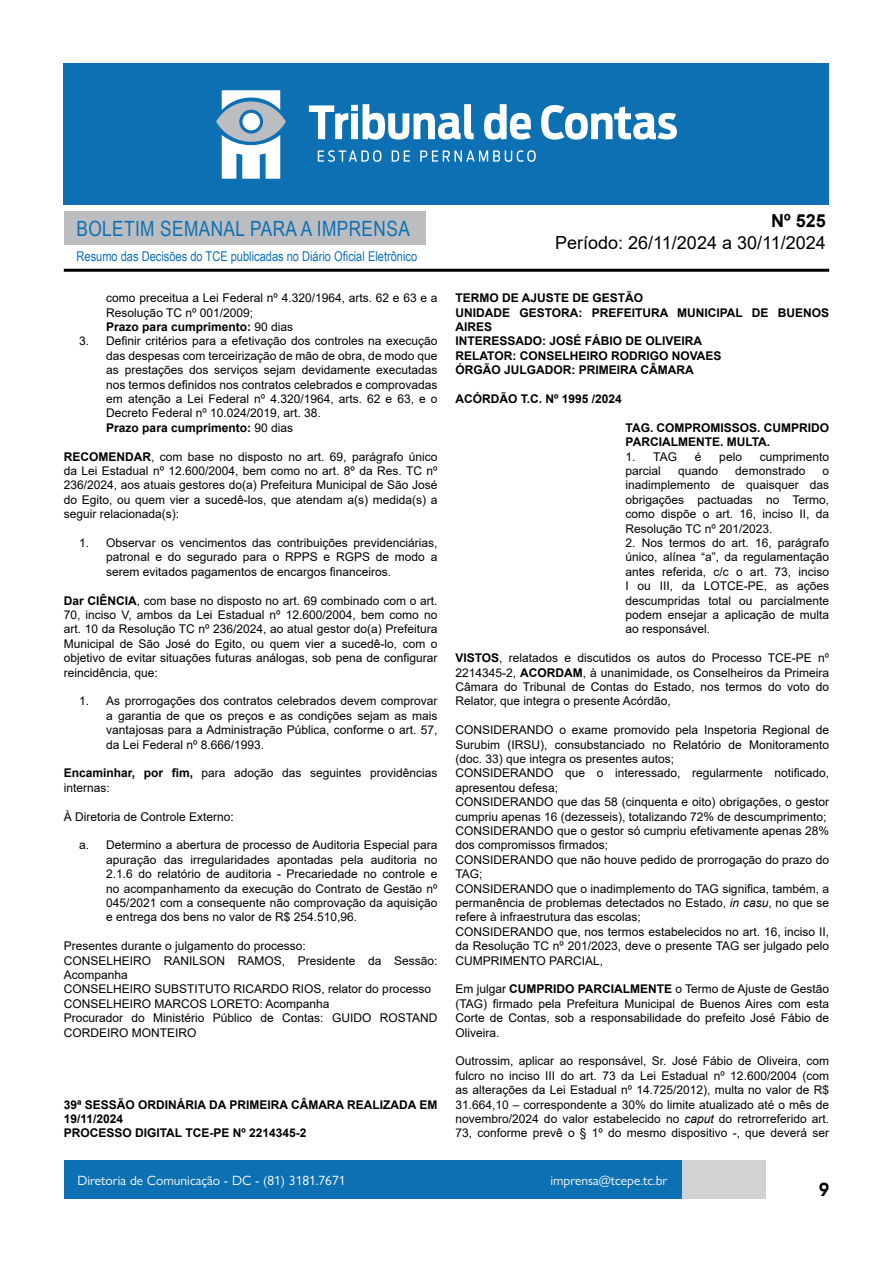
<style>
.page{position:relative;width:893px;height:1263px;background:#fff}
.page>*{position:absolute;margin:0;border:0;box-sizing:border-box;transform-origin:0 0}
.t1{font:21px "Arial Narrow";letter-spacing:.02em;color:#0d70b3}
.t2{font:18px "Arial";color:#000}
.t3{font:700 18px "Arial";color:#000}
.t4{font:600 18px "Avant Garde";color:#000}
.t5{font:13.5px "Gill Sans Nova";color:#fff}
.t6{font:13.5px "Arial Narrow";color:#0d70b3}
.t7{font:12px/14.4px "Arial";color:#000;text-align:justify}
.t8{font:700 12px/14.4px "Arial";color:#000}
.s1{font-weight:400}
.s2{font-weight:700}
.s3{font-style:italic}
</style>
<div class="page">
<div style="left:148px;top:1160px;width:617px;height:39px;background:#d1d2d4"></div>
<div style="left:64px;top:211px;width:361px;height:33px;background:#bcbdc0"></div>
<hr style="left:64px;top:269px;width:765px;height:3px;background:#000">
<div style="left:64px;top:64px;width:765px;height:141px;background:#0d70b3"></div>
<svg style="left:309px;top:104px;width:165px;height:36px"></svg>
<svg style="left:484px;top:104px;width:47px;height:36px"></svg>
<svg style="left:541px;top:105px;width:136px;height:35px"></svg>
<svg style="left:318px;top:150px;width:63px;height:12px"></svg>
<svg style="left:392px;top:150px;width:18px;height:12px"></svg>
<svg style="left:420px;top:150px;width:116px;height:12px"></svg>
<svg style="left:216px;top:90px;width:70px;height:89px"></svg>
<div style="left:64px;top:1160px;width:617px;height:39px;background:#0d70b3"></div>
<h1 class="t1" style="left:77px;top:213px;width:335px">BOLETIM SEMANAL PARA A IMPRENSA</h1>
<p class="t6" style="left:77px;top:246px;width:342px">Resumo das Decisões do TCE publicadas no Diário Oficial Eletrônico</p>
<p class="t7" style="left:106px;top:291px;width:333px">como preceitua a Lei Federal nº 4.320/1964, arts. 62 e 63 e a<br>Resolução TC nº 001/2009;</p>
<p class="t8" style="left:106px;top:320px;width:188px">Prazo para cumprimento: <span class="s1">90 dias</span></p>
<p class="t7" style="left:106px;top:334px;width:333px;text-indent:-27px">3. Definir critérios para a efetivação dos controles na execução das despesas com terceirização de mão de obra, de modo que as prestações dos serviços sejam devidamente executadas nos termos definidos nos contratos celebrados e comprovadas em atenção a Lei Federal nº 4.320/1964, arts. 62 e 63, e o Decreto Federal nº 10.024/2019, art. 38.</p>
<p class="t8" style="left:106px;top:420px;width:188px">Prazo para cumprimento: <span class="s1">90 dias</span></p>
<p class="t7" style="left:64px;top:449px;width:375px"><span class="s2">RECOMENDAR</span>, com base no disposto no art. 69, parágrafo único da Lei Estadual nº 12.600/2004, bem como no art. 8º da Res. TC nº 236/2024, aos atuais gestores do(a) Prefeitura Municipal de São José do Egito, ou quem vier a sucedê-los, que atendam a(s) medida(s) a seguir relacionada(s):</p>
<p class="t7" style="left:106px;top:535px;width:333px;text-indent:-27px">1. Observar os vencimentos das contribuições previdenciárias, patronal e do segurado para o RPPS e RGPS de modo a serem evitados pagamentos de encargos financeiros.</p>
<p class="t7" style="left:64px;top:593px;width:375px"><span class="s2">Dar CIÊNCIA</span>, com base no disposto no art. 69 combinado com o art.<br>70, inciso V, ambos da Lei Estadual nº 12.600/2004, bem como no art. 10 da Resolução TC nº 236/2024, ao atual gestor do(a) Prefeitura Municipal de São José do Egito, ou quem vier a sucedê-lo, com o objetivo de evitar situações futuras análogas, sob pena de configurar reincidência, que:</p>
<p class="t7" style="left:106px;top:694px;width:333px;text-indent:-27px">1. As prorrogações dos contratos celebrados devem comprovar a garantia de que os preços e as condições sejam as mais vantajosas para a Administração Pública, conforme o art. 57, da Lei Federal nº 8.666/1993.</p>
<p class="t7" style="left:64px;top:766px;width:375px"><span class="s2">Encaminhar, por fim,</span> para adoção das seguintes providências internas:</p>
<p class="t7" style="left:64px;top:809px;width:172px">À Diretoria de Controle Externo:</p>
<p class="t7" style="left:106px;top:838px;width:333px;text-indent:-27px">a. Determino a abertura de processo de Auditoria Especial para apuração das irregularidades apontadas pela auditoria no 2.1.6 do relatório de auditoria - Precariedade no controle e no acompanhamento da execução do Contrato de Gestão nº 045/2021 com a consequente não comprovação da aquisição e entrega dos bens no valor de R$ 254.510,96.</p>
<p class="t7" style="left:64px;top:939px;width:244px">Presentes durante o julgamento do processo:</p>
<p class="t7" style="left:64px;top:953px;width:375px">CONSELHEIRO RANILSON RAMOS, Presidente da Sessão:<br>Acompanha</p>
<p class="t7" style="left:64px;top:982px;width:369px">CONSELHEIRO SUBSTITUTO RICARDO RIOS, relator do processo</p>
<p class="t7" style="left:64px;top:996px;width:267px">CONSELHEIRO MARCOS LORETO: Acompanha</p>
<p class="t7" style="left:64px;top:1011px;width:375px">Procurador do Ministério Público de Contas: GUIDO ROSTAND<br>CORDEIRO MONTEIRO</p>
<p class="t8" style="left:64px;top:1097px;width:375px">39ª SESSÃO ORDINÁRIA DA PRIMEIRA CÂMARA REALIZADA EM<br>19/11/2024</p>
<p class="t8" style="left:64px;top:1126px;width:244px">PROCESSO DIGITAL TCE-PE Nº 2214345-2</p>
<h2 class="t3" style="left:771px;top:208px;width:56px">Nº 525</h2>
<h2 class="t2" style="left:555px;top:230px;width:272px">Período: 26/11/2024 a 30/11/2024</h2>
<p class="t8" style="left:455px;top:291px;width:189px">TERMO DE AJUSTE DE GESTÃO</p>
<p class="t8" style="left:455px;top:305px;width:375px">UNIDADE GESTORA: PREFEITURA MUNICIPAL DE BUENOS<br>AIRES</p>
<p class="t8" style="left:455px;top:334px;width:248px">INTERESSADO: JOSÉ FÁBIO DE OLIVEIRA</p>
<p class="t8" style="left:455px;top:348px;width:268px">RELATOR: CONSELHEIRO RODRIGO NOVAES</p>
<p class="t8" style="left:455px;top:363px;width:240px">ÓRGÃO JULGADOR: PRIMEIRA CÂMARA</p>
<p class="t8" style="left:455px;top:392px;width:168px">ACÓRDÃO T.C. Nº 1995 /2024</p>
<p class="t8" style="left:626px;top:420px;width:205px">TAG. COMPROMISSOS. CUMPRIDO<br>PARCIALMENTE. MULTA.</p>
<p class="t7" style="left:626px;top:449px;width:53px">1. TAG</p>
<p class="t7" style="left:695px;top:449px;width:8px">é</p>
<p class="t7" style="left:719px;top:449px;width:24px">pelo</p>
<p class="t7" style="left:760px;top:449px;width:71px">cumprimento</p>
<p class="t7" style="left:626px;top:463px;width:37px">parcial</p>
<p class="t7" style="left:678px;top:463px;width:42px">quando</p>
<p class="t7" style="left:735px;top:463px;width:72px">demonstrado</p>
<p class="t7" style="left:626px;top:463px;width:205px;text-indent:197px">o inadimplemento de quaisquer das obrigações pactuadas no Termo, como dispõe o art. 16, inciso II, da Resolução TC nº 201/2023.</p>
<p class="t7" style="left:626px;top:535px;width:205px">2. Nos termos do art. 16, parágrafo único, alínea “a”, da regulamentação antes referida, c/c o art. 73, inciso I ou III, da LOTCE-PE, as ações descumpridas total ou parcialmente podem ensejar a aplicação de multa ao responsável.</p>
<p class="t7" style="left:455px;top:651px;width:375px"><span class="s2">VISTOS</span>, relatados e discutidos os autos do Processo TCE-PE nº 2214345-2, <span class="s2">ACORDAM</span>, à unanimidade, os Conselheiros da Primeira Câmara do Tribunal de Contas do Estado, nos termos do voto do Relator, que integra o presente Acórdão,</p>
<p class="t7" style="left:455px;top:723px;width:375px">CONSIDERANDO o exame promovido pela Inspetoria Regional de Surubim (IRSU), consubstanciado no Relatório de Monitoramento (doc. 33) que integra os presentes autos;</p>
<p class="t7" style="left:455px;top:766px;width:375px">CONSIDERANDO que o interessado, regularmente notificado, apresentou defesa;</p>
<p class="t7" style="left:455px;top:795px;width:375px">CONSIDERANDO que das 58 (cinquenta e oito) obrigações, o gestor cumpriu apenas 16 (dezesseis), totalizando 72% de descumprimento;</p>
<p class="t7" style="left:455px;top:823px;width:375px">CONSIDERANDO que o gestor só cumpriu efetivamente apenas 28% dos compromissos firmados;</p>
<p class="t7" style="left:455px;top:852px;width:375px">CONSIDERANDO que não houve pedido de prorrogação do prazo do<br>TAG;</p>
<p class="t7" style="left:455px;top:881px;width:375px">CONSIDERANDO que o inadimplemento do TAG significa, também, a permanência de problemas detectados no Estado, <span class="s3">in casu</span>, no que se refere à infraestrutura das escolas;</p>
<p class="t7" style="left:455px;top:924px;width:375px">CONSIDERANDO que, nos termos estabelecidos no art. 16, inciso II, da Resolução TC nº 201/2023, deve o presente TAG ser julgado pelo CUMPRIMENTO PARCIAL,</p>
<p class="t7" style="left:455px;top:982px;width:375px">Em julgar <span class="s2">CUMPRIDO PARCIALMENTE</span> o Termo de Ajuste de Gestão (TAG) firmado pela Prefeitura Municipal de Buenos Aires com esta Corte de Contas, sob a responsabilidade do prefeito José Fábio de Oliveira.</p>
<p class="t7" style="left:455px;top:1054px;width:375px">Outrossim, aplicar ao responsável, Sr. José Fábio de Oliveira, com fulcro no inciso III do art. 73 da Lei Estadual nº 12.600/2004 (com as alterações da Lei Estadual nº 14.725/2012), multa no valor de R$ 31.664,10 – correspondente a 30% do limite atualizado até o mês de novembro/2024 do valor estabelecido no <span class="s3">caput</span> do retrorreferido art.<br>73, conforme prevê o § 1º do mesmo dispositivo -, que deverá ser</p>
<p class="t5" style="left:77px;top:1172px;width:270px">Diretoria de Comunicação - DC - (81) 3181.7671</p>
<p class="t5" style="left:550px;top:1172px;width:119px">imprensa@tcepe.tc.br</p>
<h2 class="t4" style="left:819px;top:1177px;width:12px">9</h2>
</div>
